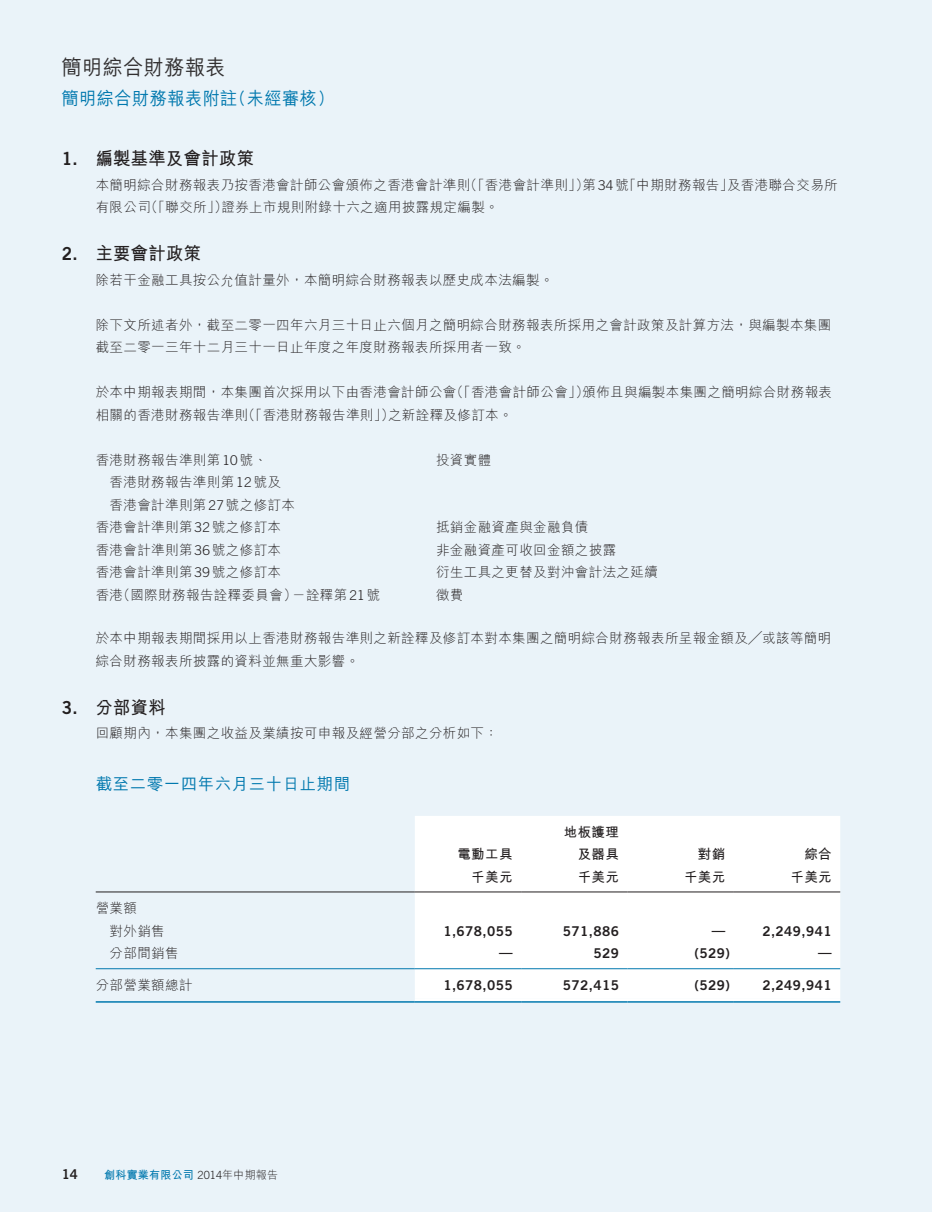
<style>
.page{position:relative;width:936px;height:1212px;background:#fff}
.page>*{position:absolute;margin:0;border:0;box-sizing:border-box;transform-origin:0 0}
.t1{font:500 21px "M Hei HK";letter-spacing:.03em;color:#312f30;scale:.95 1}
._3__標題{font:700 18px "M Hei HK";letter-spacing:.03em;color:#231f20;scale:.95 1}
.t2{font:500 18px "M Hei HK";letter-spacing:.03em;color:#0078ae;scale:.95 1}
._4__副標題{font:500 16.5px "M Hei HK";letter-spacing:.03em;color:#0078ae}
._1__內文{font:300 13.5px/22.5px "M Hei HK";letter-spacing:.03em;color:#231f20}
._1__內文-2{font:13.5px "Trade Gothic LT Std Bd 2";letter-spacing:.03em;color:#231f20}
._1__內文-3{font:700 13.5px "M Hei HK";letter-spacing:.03em;color:#231f20}
.t3{font:700 11.25px "M Hei HK";letter-spacing:.025em;color:#0078ae}
.s1{font-family:"Trade Gothic LT Std Bd 2";font-weight:400}
.s2{font-family:"Trade Gothic LT Std"}
.s3{font-family:"Trade Gothic LT Std";font-weight:300;color:#231f20}
.s4{font-weight:300;color:#231f20}
</style>
<div class="page">
<div style="left:0;top:0;width:931px;height:1212px;background:#eaf3f9"></div>
<div style="left:415px;top:816px;width:425px;height:182px;background:#fff"></div>
<svg style="left:415px;top:998px;width:425px;height:3px"></svg>
<hr style="left:96px;top:891px;width:319px;height:1px;background:#231f20">
<hr style="left:415px;top:891px;width:106px;height:1px;background:#231f20">
<hr style="left:521px;top:891px;width:106px;height:1px;background:#231f20">
<hr style="left:627px;top:891px;width:106px;height:1px;background:#231f20">
<hr style="left:733px;top:891px;width:107px;height:1px;background:#231f20">
<hr style="left:96px;top:968px;width:319px;height:1px;background:#0078ae">
<hr style="left:415px;top:968px;width:106px;height:1px;background:#0078ae">
<hr style="left:521px;top:968px;width:106px;height:1px;background:#0078ae">
<hr style="left:627px;top:968px;width:106px;height:1px;background:#0078ae">
<hr style="left:733px;top:968px;width:107px;height:1px;background:#0078ae">
<hr style="left:96px;top:1001px;width:319px;height:2px;background:#0078ae">
<hr style="left:415px;top:1001px;width:106px;height:2px;background:#0078ae">
<hr style="left:521px;top:1001px;width:106px;height:2px;background:#0078ae">
<hr style="left:627px;top:1001px;width:106px;height:2px;background:#0078ae">
<hr style="left:733px;top:1001px;width:107px;height:2px;background:#0078ae">
<h1 class="t1" style="left:62px;top:52px;width:174px">簡明綜合財務報表</h1>
<h2 class="t2" style="left:62px;top:86px;width:280px">簡明綜合財務報表附註(未經審核)</h2>
<p class="_3__標題" style="left:62px;top:145px;width:204px"><span class="s1">1.</span> 編製基準及會計政策</p>
<p class="_1__內文" style="left:96px;top:173px;width:743px">本簡明綜合財務報表乃按香港會計師公會頒佈之香港會計準則（「香港會計準則」）第<span class="s2">34</span>號「中期財務報告」及香港聯合交易所有限公司（「聯交所」）證券上市規則附錄十六之適用披露規定編製。</p>
<p class="_3__標題" style="left:62px;top:240px;width:148px"><span class="s1">2.</span> 主要會計政策</p>
<p class="_1__內文" style="left:96px;top:268px;width:459px">除若干金融工具按公允值計量外，本簡明綜合財務報表以歷史成本法編製。</p>
<p class="_1__內文" style="left:96px;top:313px;width:737px">除下文所述者外，截至二零一四年六月三十日止六個月之簡明綜合財務報表所採用之會計政策及計算方法，與編製本集團截至二零一三年十二月三十一日止年度之年度財務報表所採用者一致。</p>
<p class="_1__內文" style="left:96px;top:381px;width:737px">於本中期報表期間，本集團首次採用以下由香港會計師公會（「香港會計師公會」）頒佈且與編製本集團之簡明綜合財務報表相關的香港財務報告準則（「香港財務報告準則」）之新詮釋及修訂本。</p>
<p class="_1__內文" style="left:96px;top:448px;width:173px">香港財務報告準則第<span class="s2">10</span>號、</p>
<p class="_1__內文" style="left:436px;top:448px;width:57px">投資實體</p>
<p class="_1__內文" style="left:110px;top:471px;width:173px">香港財務報告準則第<span class="s2">12</span>號及</p>
<p class="_1__內文" style="left:110px;top:493px;width:187px">香港會計準則第<span class="s2">27</span>號之修訂本</p>
<p class="_1__內文" style="left:96px;top:516px;width:187px">香港會計準則第<span class="s2">32</span>號之修訂本</p>
<p class="_1__內文" style="left:436px;top:516px;width:154px">抵銷金融資產與金融負債</p>
<p class="_1__內文" style="left:96px;top:538px;width:187px">香港會計準則第<span class="s2">36</span>號之修訂本</p>
<p class="_1__內文" style="left:436px;top:538px;width:182px">非金融資產可收回金額之披露</p>
<p class="_1__內文" style="left:96px;top:561px;width:187px">香港會計準則第<span class="s2">39</span>號之修訂本</p>
<p class="_1__內文" style="left:436px;top:561px;width:223px">衍生工具之更替及對沖會計法之延續</p>
<p class="_1__內文" style="left:96px;top:583px;width:286px">香港（國際財務報告詮釋委員會）－詮釋第<span class="s2">21</span>號</p>
<p class="_1__內文" style="left:436px;top:583px;width:29px">徵費</p>
<p class="_1__內文" style="left:96px;top:627px;width:737px">於本中期報表期間採用以上香港財務報告準則之新詮釋及修訂本對本集團之簡明綜合財務報表所呈報金額及╱或該等簡明綜合財務報表所披露的資料並無重大影響。</p>
<p class="_3__標題" style="left:62px;top:694px;width:111px"><span class="s1">3.</span> 分部資料</p>
<p class="_1__內文" style="left:96px;top:722px;width:404px">回顧期內，本集團之收益及業績按可申報及經營分部之分析如下：</p>
<p class="_4__副標題" style="left:96px;top:771px;width:256px">截至二零一四年六月三十日止期間</p>
<p class="_1__內文-3" style="left:563px;top:822px;width:57px">地板護理</p>
<p class="_1__內文-3" style="left:457px;top:844px;width:57px">電動工具</p>
<p class="_1__內文-3" style="left:577px;top:844px;width:43px">及器具</p>
<p class="_1__內文-3" style="left:698px;top:844px;width:29px">對銷</p>
<p class="_1__內文-3" style="left:804px;top:844px;width:29px">綜合</p>
<p class="_1__內文-3" style="left:471px;top:867px;width:43px">千美元</p>
<p class="_1__內文-3" style="left:577px;top:867px;width:43px">千美元</p>
<p class="_1__內文-3" style="left:684px;top:867px;width:43px">千美元</p>
<p class="_1__內文-3" style="left:790px;top:867px;width:43px">千美元</p>
<p class="_1__內文" style="left:96px;top:897px;width:43px">營業額</p>
<p class="_1__內文" style="left:110px;top:919px;width:57px">對外銷售</p>
<p class="_1__內文-2" style="left:443px;top:922px;width:71px">1,678,055</p>
<p class="_1__內文-2" style="left:563px;top:922px;width:58px">571,886</p>
<p class="_1__內文-2" style="left:711px;top:922px;width:15px">—</p>
<p class="_1__內文-2" style="left:762px;top:922px;width:71px">2,249,941</p>
<p class="_1__內文" style="left:110px;top:942px;width:71px">分部間銷售</p>
<p class="_1__內文-2" style="left:499px;top:944px;width:15px">—</p>
<p class="_1__內文-2" style="left:593px;top:945px;width:27px">529</p>
<p class="_1__內文-2" style="left:694px;top:945px;width:37px">(529)</p>
<p class="_1__內文-2" style="left:818px;top:944px;width:15px">—</p>
<p class="_1__內文" style="left:96px;top:973px;width:98px">分部營業額總計</p>
<p class="_1__內文-2" style="left:443px;top:976px;width:71px">1,678,055</p>
<p class="_1__內文-2" style="left:563px;top:976px;width:58px">572,415</p>
<p class="_1__內文-2" style="left:694px;top:976px;width:37px">(529)</p>
<p class="_1__內文-2" style="left:762px;top:976px;width:71px">2,249,941</p>
<p class="_1__內文-2" style="left:62px;top:1166px;width:18px">14</p>
<p class="t3" style="left:104px;top:1167px;width:175px">創科實業有限公司 <span class="s3">2014</span><span class="s4">年中期報告</span></p>
</div>
